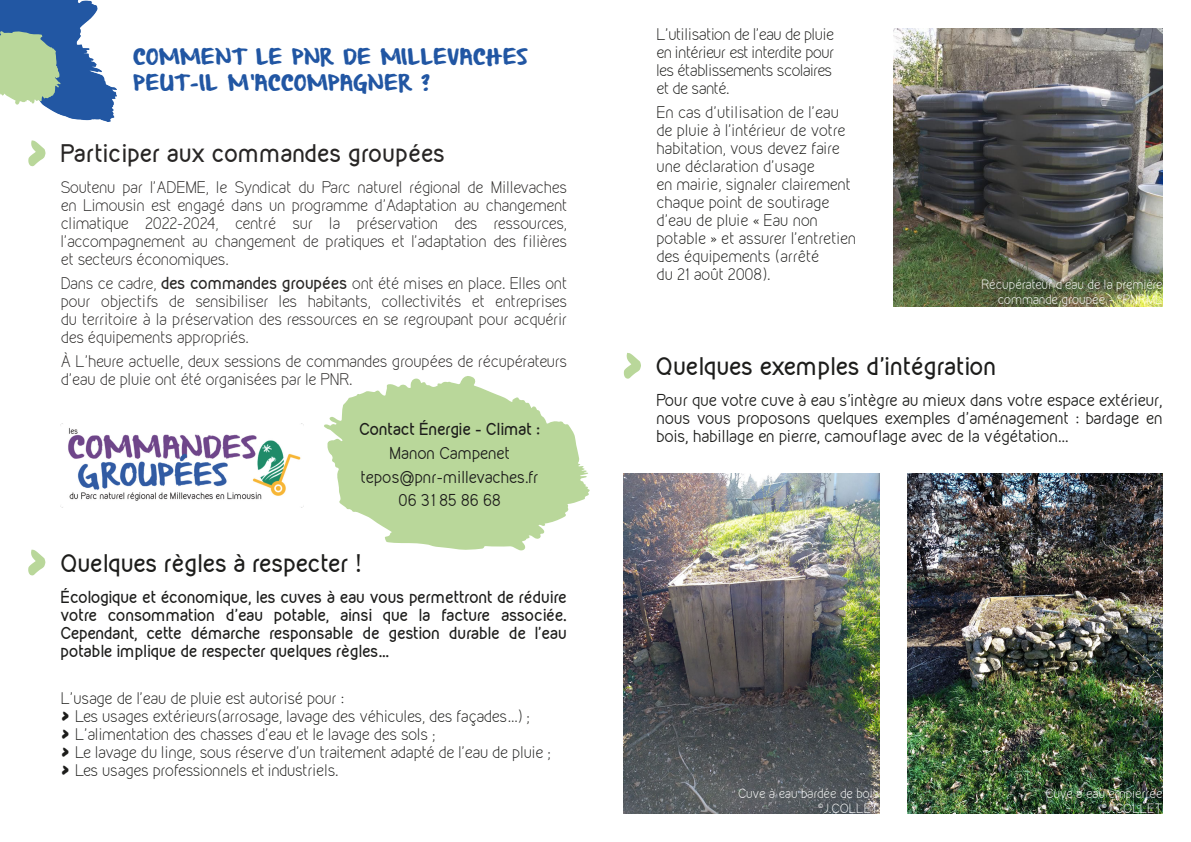
<style>
.page{position:relative;width:1191px;height:842px;background:#fff}
.page>*{position:absolute;margin:0;border:0;box-sizing:border-box;transform-origin:0 0}
.t1{font:700 22px "Kirvy";color:#1d1d1b}
.t2{font:700 22px "Kirvy";letter-spacing:-.005em;color:#282625}
.t3{font:18px/26px "From Where You Are";color:#2156a3}
.t4{font:300 15px/18px "Kirvy";letter-spacing:-.01em;color:#282625;text-align:justify}
.t5{font:300 15px/18px "Kirvy";letter-spacing:-.01em;color:#1d1d1b}
.t6{font:700 15px/18px "Kirvy";letter-spacing:-.01em;color:#1d1d1b;text-align:justify}
.t7{font:15px/18px "Kirvy";letter-spacing:-.01em;color:#1d1d1b;text-align:justify}
.t8{font:300 15px/18px "Kirvy";letter-spacing:-.03em;color:#1d1d1b}
.t9{font:300 12px/14.4px "Kirvy";color:#fff;text-align:right}
.s1{font-weight:700}
.s2{font-family:"From Where You Are";font-weight:400}
</style>
<div class="page">
<svg style="left:324px;top:376px;width:266px;height:175px;fill:#b9d79a"></svg>
<svg style="left:28px;top:140px;width:18px;height:26px"></svg>
<img style="left:61px;top:423px;width:242px;height:78px">
<svg style="left:624px;top:353px;width:17px;height:26px"></svg>
<img style="left:893px;top:28px;width:269px;height:278px">
<img style="left:624px;top:473px;width:255px;height:341px">
<img style="left:907px;top:473px;width:255px;height:341px">
<svg style="left:28px;top:549px;width:17px;height:26px"></svg>
<img style="left:0;top:0;width:116px;height:121px">
<svg style="left:0;top:31px;width:61px;height:74px;background:#a3c3a0"></svg>
<p class="t3" style="left:133px;top:45px;width:396px">COMMENT LE PNR DE MILLEVACHES<br>PEUT-IL M’ACCOMPAGNER ?</p>
<h1 class="t2" style="left:61px;top:145px;width:386px">Participer aux commandes groupées</h1>
<p class="t4" style="left:61px;top:180px;width:508px">Soutenu par l’ADEME, le Syndicat du Parc naturel régional de Millevaches en Limousin est engagé dans un programme d’Adaptation au changement climatique 2022-2024, centré sur la préservation des ressources, l’accompagnement au changement de pratiques et l’adaptation des filières et secteurs économiques.</p>
<p class="t4" style="left:61px;top:276px;width:508px">Dans ce cadre, <span class="s1">des commandes groupées</span> ont été mises en place. Elles ont pour objectifs de sensibiliser les habitants, collectivités et entreprises du territoire à la préservation des ressources en se regroupant pour acquérir des équipements appropriés.</p>
<p class="t4" style="left:61px;top:353px;width:508px">À L’heure actuelle, deux sessions de commandes groupées de récupérateurs d’eau de pluie ont été organisées par le PNR.</p>
<p class="t6" style="left:359px;top:422px;width:182px">Contact Énergie - Climat :</p>
<p class="t7" style="left:361px;top:443px;width:179px;line-height:23.7px;text-align:center">Manon Campenet tepos@pnr-millevaches.fr<br>06 31 85 86 68</p>
<h1 class="t1" style="left:61px;top:554px;width:302px">Quelques règles à respecter !</h1>
<p class="t6" style="left:61px;top:589px;width:508px">Écologique et économique, les cuves à eau vous permettront de réduire votre consommation d’eau potable, ainsi que la facture associée.<br>Cependant, cette démarche responsable de gestion durable de l’eau potable implique de respecter quelques règles…</p>
<p class="t5" style="left:61px;top:691px;width:491px">L’usage de l’eau de pluie est autorisé pour :<br><span class="s2">&gt;</span> Les usages extérieurs(arrosage, lavage des véhicules, des façades…) ;<br><span class="s2">&gt;</span> L’alimentation des chasses d’eau et le lavage des sols ;<br><span class="s2">&gt;</span> Le lavage du linge, sous réserve d’un traitement adapté de l’eau de pluie ; <span class="s2">&gt;</span> Les usages professionnels et industriels.</p>
<p class="t8" style="left:656px;top:27px;width:179px">L’utilisation de l’eau de pluie en intérieur est interdite pour les établissements scolaires et de santé.</p>
<p class="t5" style="left:656px;top:104px;width:201px">En cas d’utilisation de l’eau de pluie à l’intérieur de votre habitation, vous devez faire une déclaration d’usage<br>en mairie, signaler clairement chaque point de soutirage d’eau de pluie « Eau non potable » et assurer l’entretien des équipements (arrêté<br>du 21 août 2008).</p>
<p class="t9" style="left:981px;top:279px;width:183px">Récupérateur d’eau de la première commande groupée - ©PNRML</p>
<h1 class="t1" style="left:656px;top:357px;width:342px">Quelques exemples d’intégration</h1>
<p class="t7" style="left:656px;top:392px;width:508px">Pour que votre cuve à eau s’intègre au mieux dans votre espace extérieur, nous vous proposons quelques exemples d’aménagement : bardage en bois, habillage en pierre, camouflage avec de la végétation…</p>
<p class="t9" style="left:738px;top:788px;width:142px">Cuve à eau bardée de bois ©J.COLLET</p>
<p class="t9" style="left:1045px;top:788px;width:119px">Cuve à eau empierrée ©J.COLLET</p>
</div>
